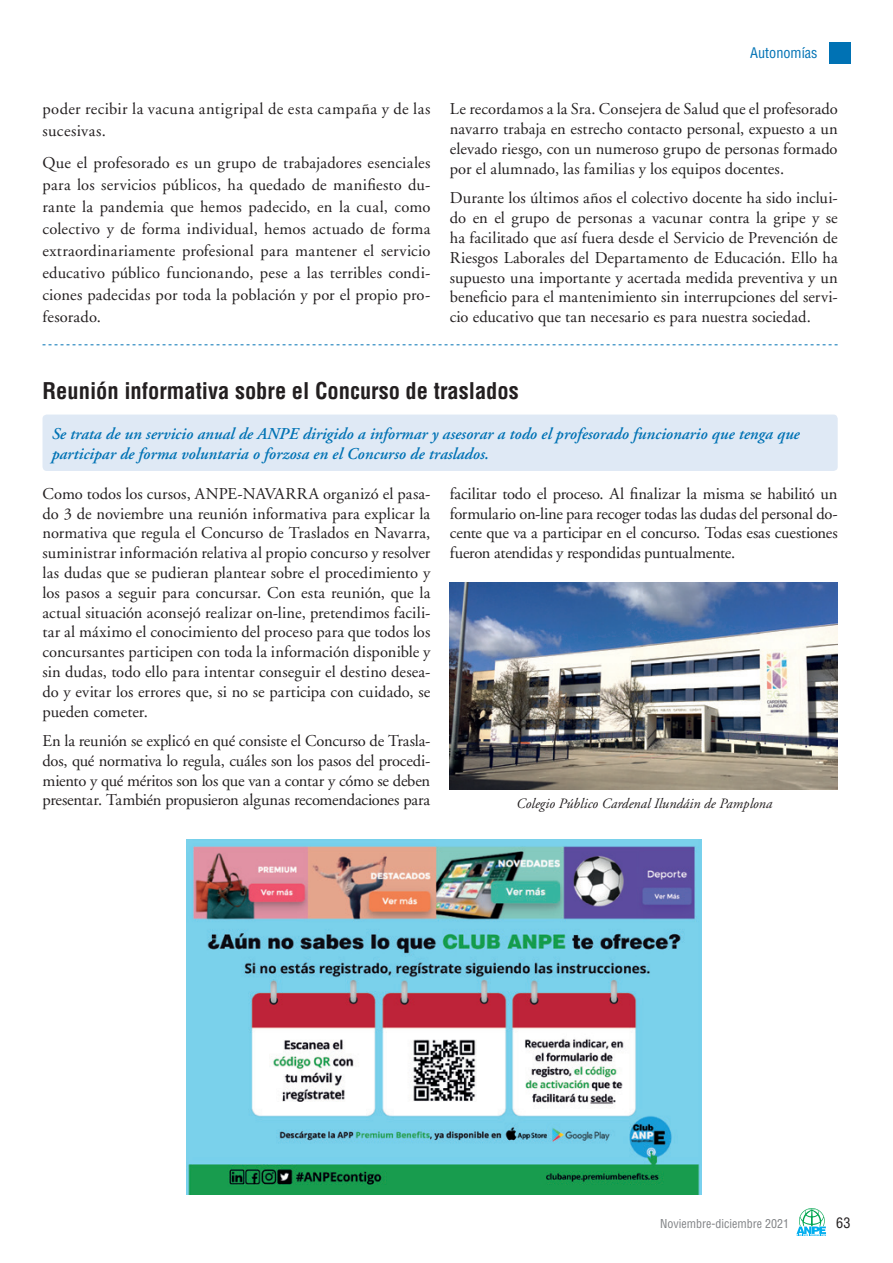
<style>
.page{position:relative;width:893px;height:1263px;background:#fff}
.page>*{position:absolute;margin:0;border:0;box-sizing:border-box;transform-origin:0 0}
.t1{font:700 condensed 22.5px "Helvetica";color:#231f20}
.t2{font:16.5px/19.8px "Adobe Garamond";letter-spacing:.005em;color:#231f20;text-align:justify}
.t3{font:italic 600 16.5px/19.8px "Adobe Garamond";color:#0072b4}
.t4{font:16.5px/22px "Adobe Garamond";letter-spacing:.025em;color:#231f20}
.t5{font:italic 14.25px "Adobe Garamond";color:#231f20}
.t6{font:condensed 14.25px "Helvetica";color:#0072b4}
.t7{font:condensed 14.25px "Helvetica";color:#231f20}
.t8{font:condensed 12px "Helvetica";color:#808285}
</style>
<div class="page">
<div style="left:829px;top:43px;width:21px;height:21px;background:#0072b4"></div>
<svg style="left:796px;top:1208px;width:30px;height:28px"></svg>
<div style="left:43px;top:415px;width:795px;height:56px;background:#dfe9f5;border-radius:4px"></div>
<svg style="left:43px;top:344px;width:795px;height:1px"></svg>
<img style="left:450px;top:582px;width:388px;height:207px">
<img style="left:187px;top:839px;width:514px;height:356px">
<p class="t4" style="left:43px;top:98px;width:389px">poder recibir la vacuna antigripal de esta campaña y de las sucesivas.</p>
<p class="t2" style="left:43px;top:152px;width:389px;line-height:22px">Que el profesorado es un grupo de trabajadores esenciales para los servicios públicos, ha quedado de manifiesto du&shy;rante la pandemia que hemos padecido, en la cual, como colectivo y de forma individual, hemos actuado de forma extraordinariamente profesional para mantener el servicio educativo público funcionando, pese a las terribles condi&shy;ciones padecidas por toda la población y por el propio pro&shy;fesorado.</p>
<p class="t6" style="left:750px;top:44px;width:69px">Autonomías</p>
<p class="t2" style="left:450px;top:99px;width:389px">Le recordamos a la Sra. Consejera de Salud que el profesorado navarro trabaja en estrecho contacto personal, expuesto a un elevado riesgo, con un numeroso grupo de personas formado por el alumnado, las familias y los equipos docentes.</p>
<p class="t2" style="left:450px;top:188px;width:389px">Durante los últimos años el colectivo docente ha sido inclui&shy;do en el grupo de personas a vacunar contra la gripe y se ha facilitado que así fuera desde el Servicio de Prevención de Riesgos Laborales del Departamento de Educación. Ello ha supuesto una importante y acertada medida preventiva y un beneficio para el mantenimiento sin interrupciones del servi&shy;cio educativo que tan necesario es para nuestra sociedad.</p>
<h1 class="t1" style="left:43px;top:377px;width:478px">Reunión informativa sobre el Concurso de traslados</h1>
<p class="t3" style="left:51px;top:424px;width:749px">Se trata de un servicio anual de ANPE dirigido a informar y asesorar a todo el profesorado funcionario que tenga que participar de forma voluntaria o forzosa en el Concurso de traslados.</p>
<p class="t2" style="left:43px;top:484px;width:389px">Como todos los cursos, ANPE-NAVARRA organizó el pasa&shy;do 3 de noviembre una reunión informativa para explicar la normativa que regula el Concurso de Traslados en Navarra, suministrar información relativa al propio concurso y resolver las dudas que se pudieran plantear sobre el procedimiento y los pasos a seguir para concursar. Con esta reunión, que la actual situación aconsejó realizar on-line, pretendimos facili&shy;tar al máximo el conocimiento del proceso para que todos los concursantes participen con toda la información disponible y sin dudas, todo ello para intentar conseguir el destino desea&shy;do y evitar los errores que, si no se participa con cuidado, se pueden cometer.</p>
<p class="t2" style="left:43px;top:731px;width:389px">En la reunión se explicó en qué consiste el Concurso de Trasla&shy;dos, qué normativa lo regula, cuáles son los pasos del procedi&shy;miento y qué méritos son los que van a contar y cómo se deben presentar. También propusieron algunas recomendaciones para</p>
<p class="t2" style="left:450px;top:484px;width:389px">facilitar todo el proceso. Al finalizar la misma se habilitó un formulario on-line para recoger todas las dudas del personal do&shy;cente que va a participar en el concurso. Todas esas cuestiones fueron atendidas y respondidas puntualmente.</p>
<p class="t5" style="left:516px;top:796px;width:257px">Colegio Público Cardenal Ilundáin de Pamplona</p>
<p class="t8" style="left:660px;top:1216px;width:130px">Noviembre-diciembre 2021</p>
<p class="t7" style="left:836px;top:1214px;width:16px">63</p>
</div>
